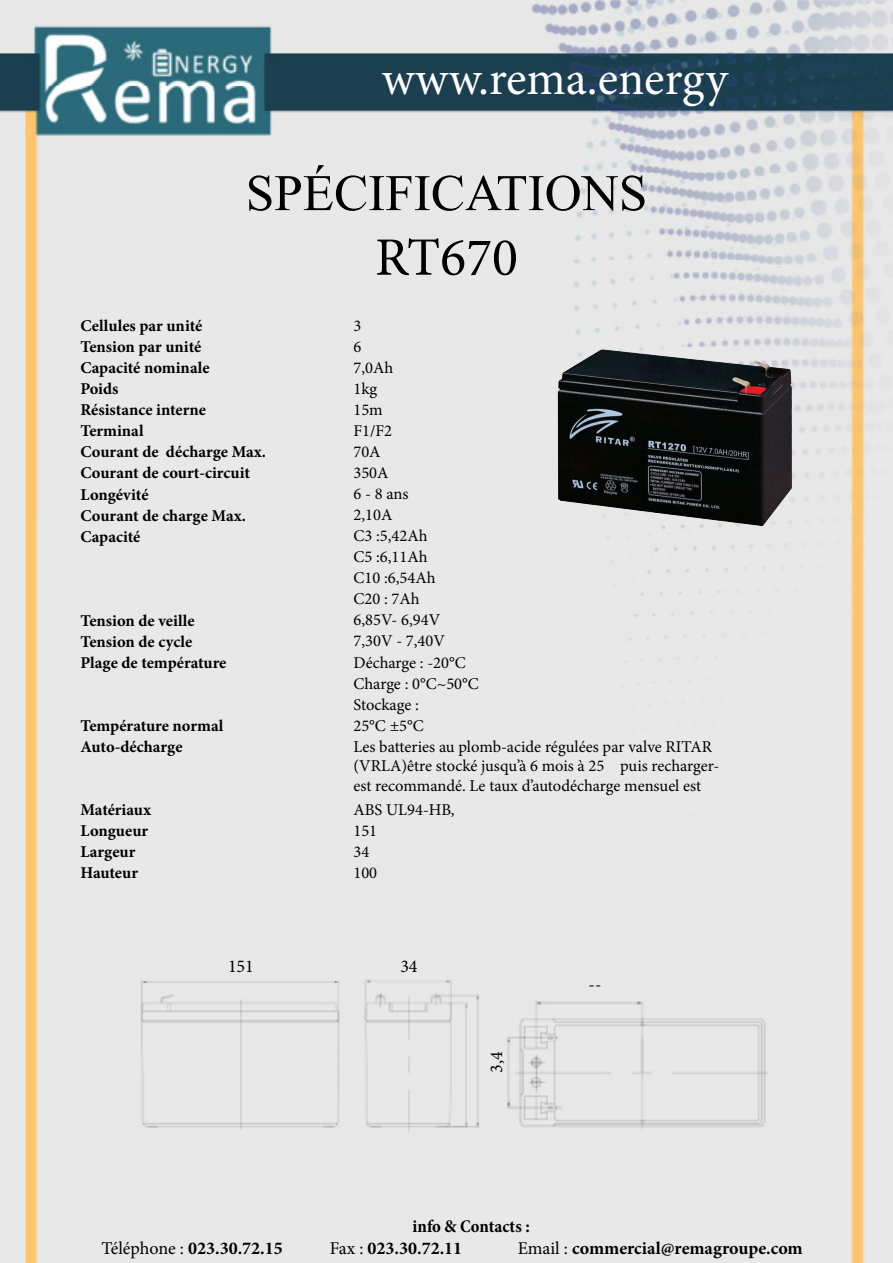
<style>
.page{position:relative;width:893px;height:1263px;background:#fff}
.page>*{position:absolute;margin:0;border:0;box-sizing:border-box;transform-origin:0 0}
.t1{font:76.5px "Microsoft Himalaya";color:#000}
.t2{font:54px "Minion Pro";color:#000}
.t3{font:48px "Minion Pro";color:#fff}
.t4{font:700 18px "Minion Pro";color:#000}
.t5{font:700 condensed 18px "Minion Pro";color:#000}
.t6{font:18px "Minion Pro";color:#000}
.t7{font:16.5px/19.5px "Minion Pro";color:#000}
.t8{font:700 16.5px "Minion Pro";color:#000}
.s1{font-weight:400}
</style>
<div class="page">
<img style="left:0;top:0;width:893px;height:1263px">
<img style="left:544px;top:345px;width:261px;height:189px">
<p class="t3" style="left:382px;top:47px;width:347px">www.rema.energy</p>
<p class="t1" style="left:246px;top:139px;width:403px">SPÉCIFICATIONS</p>
<p class="t8" style="left:80px;top:315px;width:123px">Cellules par unité</p>
<p class="t8" style="left:80px;top:336px;width:122px">Tension par unité</p>
<p class="t8" style="left:80px;top:357px;width:131px">Capacité nominale</p>
<p class="t8" style="left:80px;top:378px;width:40px">Poids</p>
<p class="t8" style="left:80px;top:399px;width:127px">Résistance interne</p>
<p class="t8" style="left:80px;top:420px;width:65px">Terminal</p>
<p class="t8" style="left:80px;top:441px;width:187px">Courant de décharge Max.</p>
<p class="t8" style="left:80px;top:462px;width:171px">Courant de court-circuit</p>
<p class="t8" style="left:80px;top:483px;width:70px">Longévité</p>
<p class="t8" style="left:80px;top:504px;width:167px">Courant de charge Max.</p>
<p class="t8" style="left:80px;top:525px;width:61px">Capacité</p>
<p class="t8" style="left:80px;top:609px;width:116px">Tension de veille</p>
<p class="t8" style="left:80px;top:630px;width:113px">Tension de cycle</p>
<p class="t8" style="left:80px;top:651px;width:148px">Plage de température</p>
<p class="t8" style="left:80px;top:714px;width:144px">Température normal</p>
<p class="t8" style="left:80px;top:735px;width:104px">Auto-décharge</p>
<p class="t8" style="left:80px;top:798px;width:72px">Matériaux</p>
<p class="t8" style="left:80px;top:819px;width:69px">Longueur</p>
<p class="t8" style="left:80px;top:840px;width:56px">Largeur</p>
<p class="t8" style="left:80px;top:861px;width:59px">Hauteur</p>
<p class="t2" style="left:375px;top:221px;width:144px">RT670</p>
<p class="t7" style="left:353px;top:316px;width:9px">3</p>
<p class="t7" style="left:353px;top:337px;width:9px">6</p>
<p class="t7" style="left:353px;top:358px;width:41px">7,0Ah</p>
<p class="t7" style="left:353px;top:379px;width:25px">1kg</p>
<p class="t7" style="left:353px;top:400px;width:31px">15m</p>
<p class="t7" style="left:353px;top:421px;width:40px">F1/F2</p>
<p class="t7" style="left:353px;top:442px;width:29px">70A</p>
<p class="t7" style="left:353px;top:463px;width:37px">350A</p>
<p class="t7" style="left:353px;top:484px;width:56px">6 - 8 ans</p>
<p class="t7" style="left:353px;top:505px;width:40px">2,10A</p>
<p class="t7" style="left:353px;top:526px;width:76px">C3 :5,42Ah</p>
<p class="t7" style="left:353px;top:547px;width:76px">C5 :6,11Ah</p>
<p class="t7" style="left:353px;top:568px;width:84px">C10 :6,54Ah</p>
<p class="t7" style="left:353px;top:589px;width:68px">C20 : 7Ah</p>
<p class="t7" style="left:353px;top:610px;width:88px">6,85V- 6,94V</p>
<p class="t7" style="left:353px;top:631px;width:93px">7,30V - 7,40V</p>
<p class="t7" style="left:353px;top:652px;width:114px">Décharge : -20°C</p>
<p class="t7" style="left:353px;top:673px;width:127px">Charge : 0°C~50°C</p>
<p class="t7" style="left:353px;top:694px;width:67px">Stockage :</p>
<p class="t7" style="left:353px;top:715px;width:72px">25°C ±5°C</p>
<p class="t7" style="left:353px;top:736px;width:367px">Les batteries au plomb-acide régulées par valve RITAR (VRLA)être stocké jusqu’à 6 mois à 25 ℃ puis recharger&shy;est recommandé. Le taux d’autodécharge mensuel est</p>
<p class="t7" style="left:353px;top:799px;width:103px">ABS UL94-HB,</p>
<p class="t7" style="left:353px;top:820px;width:25px">151</p>
<p class="t7" style="left:353px;top:841px;width:17px">34</p>
<p class="t7" style="left:353px;top:862px;width:25px">100</p>
<p class="t6" style="left:228px;top:954px;width:27px">151</p>
<p class="t6" style="left:400px;top:954px;width:19px">34</p>
<p class="t6" style="left:484px;top:1073px;width:23px;rotate:-90deg">3,4</p>
<p class="t5" style="left:413px;top:1214px;width:119px">info &amp; Contacts :</p>
<p class="t6" style="left:589px;top:972px;width:14px">--</p>
<p class="t4" style="left:101px;top:1235px;width:183px"><span class="s1">Téléphone :</span> 023.30.72.15</p>
<p class="t4" style="left:330px;top:1235px;width:134px"><span class="s1">Fax :</span> 023.30.72.11</p>
<p class="t4" style="left:518px;top:1235px;width:287px"><span class="s1">Email :</span> commercial@remagroupe.com</p>
</div>
